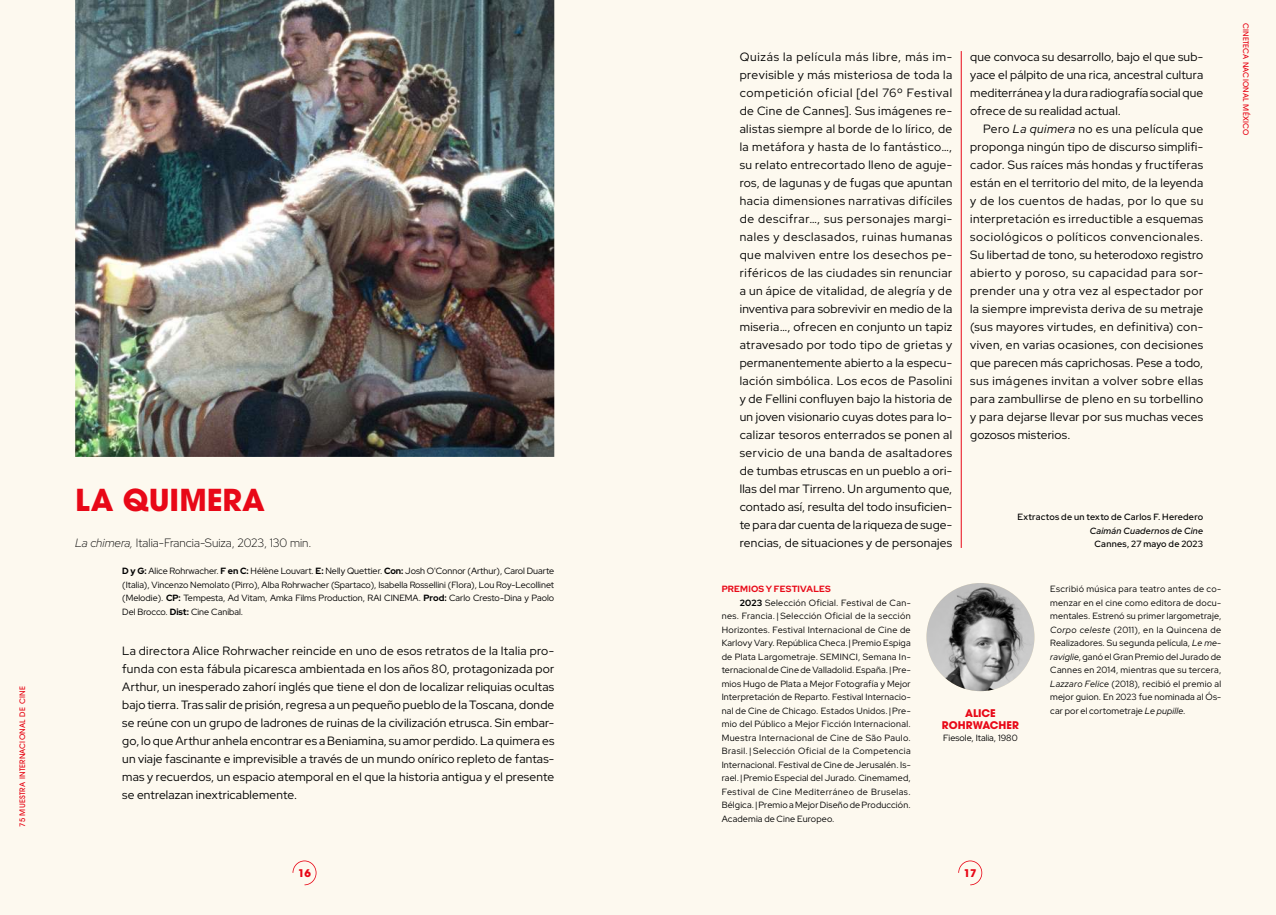
<style>
.page{position:relative;width:1276px;height:915px;background:#fff}
.page>*{position:absolute;margin:0;border:0;box-sizing:border-box;transform-origin:0 0}
.t1{font:700 30px "ITC Avant Garde Pro";color:#e80817}
.t2{font:12px/18px "Red Hat Display";letter-spacing:.015em;color:#000;text-align:justify}
.t3{font:300 12px "Red Hat Display";color:#000}
.t4{font:700 10.5px/12px "ITC Avant Garde Pro";color:#e80817;text-align:center}
.t5{font:9px/13.5px "Red Hat Display";letter-spacing:.02em;color:#000;text-align:justify}
.t6{font:9px "Red Hat Display";letter-spacing:.04em;color:#000}
.t7{font:600 9px "Red Hat Display";letter-spacing:.03em;color:#000}
.t8{font:9px "Red Hat Display";letter-spacing:.045em;color:#000}
.t9{font:9px "Red Hat Display";letter-spacing:.05em;color:#000}
.t10{font:italic 600 9px "Red Hat Display";letter-spacing:.025em;color:#000}
.t11{font:9px "Red Hat Display";color:#000}
.t12{font:700 9px "Red Hat Display";letter-spacing:.02em;color:#e80817}
.t13{font:500 7.5px "ITC Avant Garde Pro";letter-spacing:.03em;color:#e80817}
.s1{font-style:italic}
.s2{font-weight:700}
</style>
<div class="page">
<div style="left:638px;top:0;width:638px;height:914px;background:#fdf9ef"></div>
<div style="left:0;top:0;width:638px;height:914px;background:#fdf9ef"></div>
<svg style="left:958px;top:860px;width:24px;height:24px"></svg>
<svg style="left:292px;top:860px;width:24px;height:24px"></svg>
<img style="left:75px;top:0;width:479px;height:457px">
<hr style="left:961px;top:51px;width:1px;height:496px;background:#e80817">
<img style="left:926px;top:583px;width:108px;height:108px;border-radius:54px">
<p class="t13" style="left:18px;top:826px;width:142px;rotate:-90deg">75 MUESTRA INTERNACIONAL DE CINE</p>
<h1 class="t1" style="left:75px;top:479px;width:191px">LA QUIMERA</h1>
<p class="t3" style="left:75px;top:534px;width:238px"><span class="s1">La chimera,</span> Italia-Francia-Suiza, 2023, 130 min.</p>
<p class="t5" style="left:122px;top:564px;width:433px"><span class="s2">D y G:</span> Alice Rohrwacher. <span class="s2">F en C:</span> Hélène Louvart. <span class="s2">E:</span> Nelly Quettier. <span class="s2">Con:</span> Josh O'Connor (Arthur), Carol Duarte (Italia), Vincenzo Nemolato (Pirro), Alba Rohrwacher (Spartaco), Isabella Rossellini (Flora), Lou Roy-Lecollinet (Melodie). <span class="s2">CP:</span> Tempesta, Ad Vitam, Amka Films Production, RAI CINEMA. <span class="s2">Prod:</span> Carlo Cresto-Dina y Paolo Del Brocco. <span class="s2">Dist:</span> Cine Caníbal.</p>
<p class="t2" style="left:122px;top:641px;width:434px">La directora Alice Rohrwacher reincide en uno de esos retratos de la Italia pro&shy;funda con esta fábula picaresca ambientada en los años 80, protagonizada por Arthur, un inesperado zahorí inglés que tiene el don de localizar reliquias ocultas bajo tierra. Tras salir de prisión, regresa a un pequeño pueblo de la Toscana, donde se reúne con un grupo de ladrones de ruinas de la civilización etrusca. Sin embar&shy;go, lo que Arthur anhela encontrar es a Beniamina, su amor perdido. La quimera es un viaje fascinante e imprevisible a través de un mundo onírico repleto de fantas&shy;mas y recuerdos, un espacio atemporal en el que la historia antigua y el presente se entrelazan inextricablemente.</p>
<p class="t2" style="left:739px;top:47px;width:214px">Quizás la película más libre, más im&shy;previsible y más misteriosa de toda la competición oficial [del 76º Festival de Cine de Cannes]. Sus imágenes re&shy;alistas siempre al borde de lo lírico, de la metáfora y hasta de lo fantástico…, su relato entrecortado lleno de aguje&shy;ros, de lagunas y de fugas que apuntan hacia dimensiones narrativas difíciles de descifrar…, sus personajes margi&shy;nales y desclasados, ruinas humanas que malviven entre los desechos pe&shy;riféricos de las ciudades sin renunciar a un ápice de vitalidad, de alegría y de inventiva para sobrevivir en medio de la miseria…, ofrecen en conjunto un tapiz atravesado por todo tipo de grietas y permanentemente abierto a la especu&shy;lación simbólica. Los ecos de Pasolini y de Fellini confluyen bajo la historia de un joven visionario cuyas dotes para lo&shy;calizar tesoros enterrados se ponen al servicio de una banda de asaltadores de tumbas etruscas en un pueblo a ori&shy;llas del mar Tirreno. Un argumento que, contado así, resulta del todo insuficien&shy;te para dar cuenta de la riqueza de suge&shy;rencias, de situaciones y de personajes</p>
<p class="t2" style="left:970px;top:47px;width:234px">que convoca su desarrollo, bajo el que sub&shy;yace el pálpito de una rica, ancestral cultura mediterránea y la dura radiografía social que ofrece de su realidad actual.</p>
<p class="t2" style="left:970px;top:119px;width:234px;text-indent:13px">Pero <span class="s1">La quimera</span> no es una película que proponga ningún tipo de discurso simplifi&shy;cador. Sus raíces más hondas y fructíferas están en el territorio del mito, de la leyenda y de los cuentos de hadas, por lo que su interpretación es irreductible a esquemas sociológicos o políticos convencionales.<br>Su libertad de tono, su heterodoxo registro abierto y poroso, su capacidad para sor&shy;prender una y otra vez al espectador por la siempre imprevista deriva de su metraje (sus mayores virtudes, en definitiva) con&shy;viven, en varias ocasiones, con decisiones que parecen más caprichosas. Pese a todo, sus imágenes invitan a volver sobre ellas para zambullirse de pleno en su torbellino y para dejarse llevar por sus muchas veces gozosos misterios.</p>
<p class="t7" style="left:1017px;top:511px;width:187px">Extractos de un texto de Carlos F. Heredero</p>
<p class="t10" style="left:1089px;top:524px;width:115px">Caimán Cuadernos de Cine</p>
<p class="t7" style="left:1094px;top:538px;width:110px">Cannes, 27 mayo de 2023</p>
<p class="t5" style="left:1050px;top:582px;width:172px">Escribió música para teatro antes de co&shy;menzar en el cine como editora de docu&shy;mentales. Estrenó su primer largometraje, <span class="s1">Corpo celeste</span> (2011), en la Quincena de Realizadores. Su segunda película, <span class="s1">Le me&shy;raviglie</span>, ganó el Gran Premio del Jurado de Cannes en 2014, mientras que su tercera, <span class="s1">Lazzaro Felice</span> (2018), recibió el premio al mejor guion. En 2023 fue nominada al Ós&shy;car por el cortometraje <span class="s1">Le pupille</span>.</p>
<p class="t12" style="left:721px;top:583px;width:111px">PREMIOS Y FESTIVALES</p>
<p class="t5" style="left:739px;top:595px;width:172px"><span class="s2">2023</span> Selección Oficial. Festival de Can-</p>
<p class="t6" style="left:721px;top:610px;width:190px">nes. Francia. | Selección Oficial de la sección</p>
<p class="t5" style="left:721px;top:622px;width:190px">Horizontes. Festival Internacional de Cine de</p>
<p class="t5" style="left:721px;top:636px;width:190px">Karlovy Vary. República Checa.|Premio Espiga</p>
<p class="t5" style="left:721px;top:649px;width:190px">de Plata Largometraje. SEMINCI, Semana In-</p>
<p class="t5" style="left:721px;top:663px;width:190px">ternacional de Cine de Valladolid. España.|Pre-</p>
<p class="t5" style="left:721px;top:676px;width:190px">mios Hugo de Plata a Mejor Fotografía y Mejor</p>
<p class="t5" style="left:721px;top:690px;width:190px">Interpretación de Reparto. Festival Internacio-</p>
<p class="t5" style="left:721px;top:703px;width:190px">nal de Cine de Chicago. Estados Unidos.|Pre-</p>
<p class="t5" style="left:721px;top:717px;width:190px">mio del Público a Mejor Ficción Internacional.</p>
<p class="t6" style="left:721px;top:731px;width:190px">Muestra Internacional de Cine de São Paulo.</p>
<p class="t8" style="left:721px;top:745px;width:190px">Brasil. | Selección Oficial de la Competencia</p>
<p class="t5" style="left:721px;top:757px;width:190px">Internacional. Festival de Cine de Jerusalén. Is-</p>
<p class="t5" style="left:721px;top:771px;width:190px">rael.|Premio Especial del Jurado. Cinemamed,</p>
<p class="t9" style="left:721px;top:785px;width:190px">Festival de Cine Mediterráneo de Bruselas.</p>
<p class="t5" style="left:721px;top:798px;width:190px">Bélgica.|Premio a Mejor Diseño de Producción.</p>
<p class="t5" style="left:721px;top:811px;width:114px">Academia de Cine Europeo.</p>
<p class="t4" style="left:942px;top:706px;width:78px">ALICE<br>ROHRWACHER</p>
<p class="t11" style="left:943px;top:731px;width:76px">Fiesole, Italia, 1980</p>
<p class="t4" style="left:298px;top:866px;width:14px">16</p>
<p class="t4" style="left:963px;top:866px;width:14px">17</p>
<p class="t13" style="left:1250px;top:23px;width:114px;rotate:90deg">CINETECA NACIONAL MÉXICO</p>
</div>
